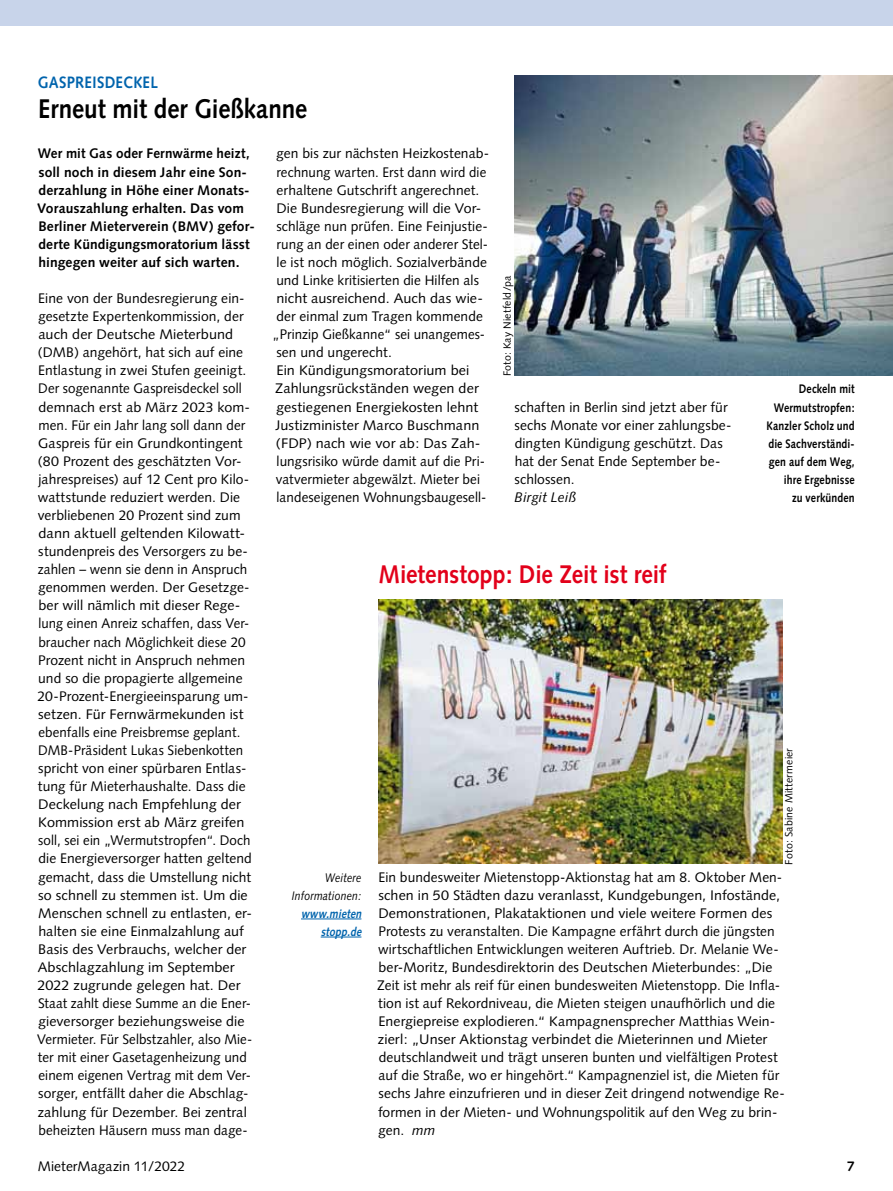
<style>
.page{position:relative;width:893px;height:1191px;background:#fff}
.page>*{position:absolute;margin:0;border:0;box-sizing:border-box;transform-origin:0 0}
.t1{font:700 27px "Syntax";color:#000;scale:.9 1}
.t2{font:700 25.5px "Syntax";letter-spacing:-.005em;color:#e2001a;scale:.9 1}
.t3{font:700 16.5px "Syntax";letter-spacing:.02em;color:#0064ad;scale:.9 1}
.t4{font:13.8px/18px "Syntax";letter-spacing:.005em;color:#000}
.t5{font:700 13.8px/18px "Syntax";letter-spacing:.01em;color:#000}
.t6{font:italic 13.8px "Syntax";color:#000}
.t7{font:700 12.3px/18px "Syntax";letter-spacing:.015em;color:#000;text-align:right;scale:.85 1}
.t8{font:italic 12.3px/18px "Syntax";letter-spacing:.01em;color:#000;text-align:right;scale:.85 1}
.t9{font:italic 700 12.3px/18px "Syntax";color:#0064ad;text-align:right;scale:.85 1}
.t10{font:10.5px "Syntax";letter-spacing:.02em;color:#000}
.s1{font-style:italic}
</style>
<div class="page">
<div style="left:0;top:0;width:893px;height:26px;background:#c8d4ea"></div>
<img style="left:378px;top:600px;width:404px;height:263px">
<hr style="left:301px;top:918px;width:60px;height:1px;background:#0064ad">
<hr style="left:321px;top:936px;width:40px;height:1px;background:#0064ad">
<img style="left:514px;top:75px;width:379px;height:300px">
<p class="t3" style="left:38px;top:73px;width:135px">gASpreISDecKel</p>
<h1 class="t1" style="left:38px;top:93px;width:300px">erneut mit der gießkanne</h1>
<p class="t5" style="left:37px;top:145px;width:219px">Wer mit gas oder Fernwärme heizt, soll noch in diesem Jahr eine Son&shy;derzahlung in Höhe einer Monats-Vorauszahlung erhalten. Das vom Berliner Mieterverein (BMV) gefor&shy;derte Kündigungsmoratorium lässt hingegen weiter auf sich warten.</p>
<p class="t4" style="left:37px;top:289px;width:217px">Eine von der Bundesregierung ein&shy;gesetzte Expertenkommission, der auch der Deutsche Mieterbund (DMB) angehört, hat sich auf eine Entlastung in zwei Stufen geeinigt.<br>Der sogenannte Gaspreisdeckel soll demnach erst ab März 2023 kom&shy;men. Für ein Jahr lang soll dann der Gaspreis für ein Grundkontingent (80 Prozent des geschätzten Vor&shy;jahrespreises) auf 12 Cent pro Kilo&shy;wattstunde reduziert werden. Die verbliebenen 20 Prozent sind zum dann aktuell geltenden Kilowatt&shy;stundenpreis des Versorgers zu be&shy;zahlen – wenn sie denn in Anspruch genommen werden. Der Gesetzge&shy;ber will nämlich mit dieser Rege&shy;lung einen Anreiz schaf fen, dass Ver&shy;braucher nach Möglichkeit diese 20<br>Prozent nicht in Anspruch nehmen und so die propagierte allgemeine 20-Prozent-Energieeinsparung um&shy;setzen. Für Fernwärmekunden ist ebenfalls eine Preisbremse geplant.<br>DMB-Präsident Lukas Siebenkotten spricht von einer spürbaren Entlas&shy;tung für Mieterhaushalte. Dass die Deckelung nach Empfehlung der Kommission erst ab März greifen soll, sei ein „Wermutstropfen“. Doch die Energieversorger hatten geltend gemacht, dass die Umstellung nicht so schnell zu stemmen ist. Um die Menschen schnell zu entlasten, er&shy;halten sie eine Einmalzahlung auf Basis des Verbrauchs, welcher der Abschlagzahlung im September 2022 zugrunde gelegen hat. Der Staat zahlt diese Summe an die Ener&shy;gieversorger beziehungsweise die Vermieter. Für Selbstzahler, also Mie&shy;ter mit einer Gasetagenheizung und einem eigenen Vertrag mit dem Ver&shy;sorger, entfällt daher die Abschlag&shy;zahlung für Dezember. Bei zentral beheizten Häusern muss man dage-</p>
<p class="t4" style="left:273px;top:145px;width:218px">gen bis zur nächsten Heizkostenab&shy;rechnung warten. Erst dann wird die erhaltene Gutschrift angerechnet.<br>Die Bundesregierung will die Vor&shy;schläge nun prüfen. Eine Feinjustie&shy;rung an der einen oder anderer Stel&shy;le ist noch möglich. Sozialverbände und Linke kritisierten die Hilfen als nicht ausreichend. Auch das wie&shy;der einmal zum Tragen kommende „Prinzip Gießkanne“ sei unangemes&shy;sen und ungerecht.<br>Ein Kündigungsmoratorium bei Zahlungsrückständen wegen der gestiegenen Energiekosten lehnt Justizminister Marco Buschmann (FDP) nach wie vor ab: Das Zah&shy;lungsrisiko würde damit auf die Pri&shy;vatvermieter abgewälzt. Mieter bei landeseigenen Wohnungsbaugesell-</p>
<p class="t10" style="left:501px;top:376px;width:102px;rotate:-90deg">Foto: Kay Nietfeld/pa</p>
<p class="t4" style="left:515px;top:398px;width:218px">schaften in Berlin sind jetzt aber für sechs Monate vor einer zahlungsbe&shy;dingten Kündigung geschützt. Das hat der Senat Ende September be&shy;schlossen.</p>
<p class="t6" style="left:515px;top:489px;width:63px">Birgit Leiß</p>
<h2 class="t2" style="left:378px;top:559px;width:322px">Mietenstopp: Die Zeit ist reif</h2>
<p class="t7" style="left:766px;top:380px;width:105px">Deckeln mit<br>Wermuts tropfen:<br>Kanzler Scholz und die Sachverständi&shy;gen auf dem Weg, ihre ergebnisse<br>zu verkünden</p>
<p class="t10" style="left:783px;top:864px;width:118px;rotate:-90deg">Foto: Sabine Mittermeier</p>
<p class="t8" style="left:292px;top:868px;width:83px">Weitere<br>Informationen:</p>
<p class="t9" style="left:301px;top:904px;width:76px">www.mieten stopp.de</p>
<p class="t4" style="left:377px;top:867px;width:409px">Ein bundesweiter Mietenstopp-Aktionstag hat am 8. Oktober Men&shy;schen in 50 Städten dazu veranlasst, Kundgebungen, Info stände, Demonstrationen, Plakataktionen und viele weitere Formen des Protests zu veranstalten. Die Kampagne erfährt durch die jüngsten wirtschaftlichen Entwicklungen weiteren Auftrieb. Dr. Melanie We&shy;ber-Moritz, Bundesdirektorin des Deutschen Mieterbundes: „Die Zeit ist mehr als reif für einen bundesweiten Mietenstopp. Die Infla&shy;tion ist auf Rekordniveau, die Mieten steigen unaufhörlich und die Energiepreise explodieren.“ Kampagnensprecher Matthias Wein&shy;zierl: „Unser Aktionstag verbindet die Mieterinnen und Mieter deutschlandweit und trägt unseren bunten und vielfältigen Protest auf die Straße, wo er hingehört.“ Kampagnenziel ist, die Mieten für sechs Jahre einzufrieren und in dieser Zeit dringend notwendige Re&shy;formen in der Mieten- und Wohnungspolitik auf den Weg zu brin&shy;gen. <span class="s1">mm</span></p>
<p class="t4" style="left:38px;top:1157px;width:149px">MieterMagazin 11/2022</p>
<p class="t5" style="left:847px;top:1157px;width:9px">7</p>
</div>
